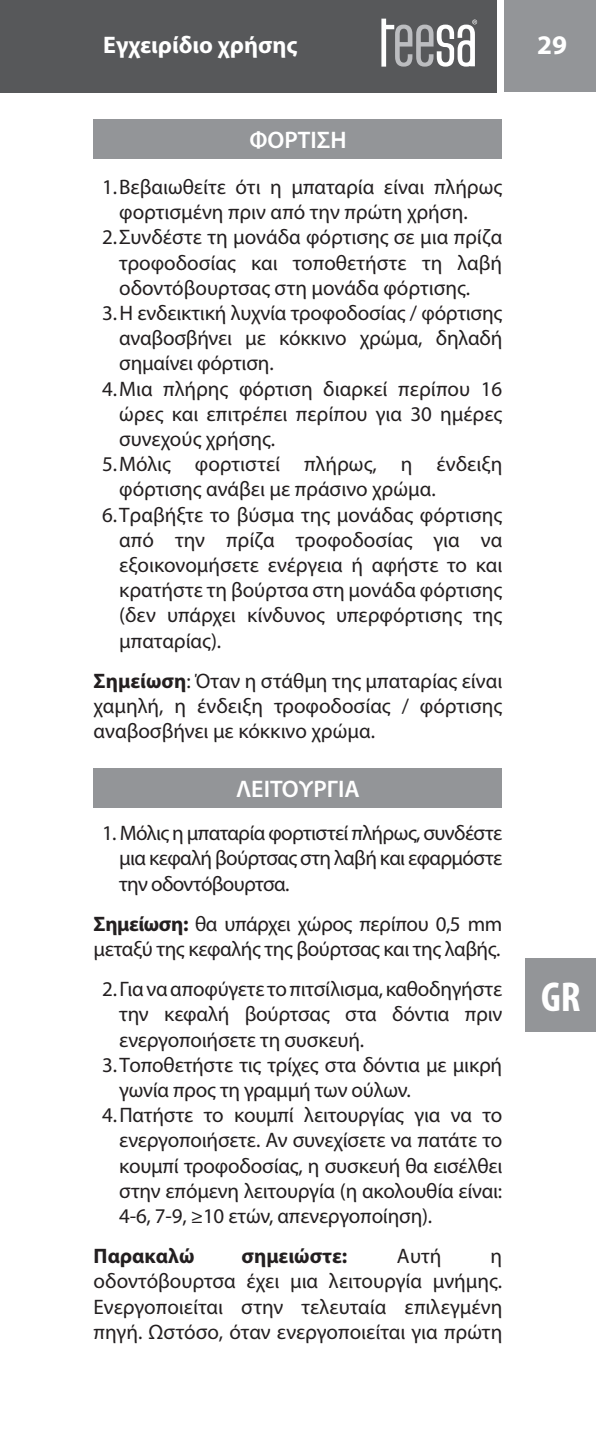
<style>
.page{position:relative;width:596px;height:1446px;background:#fff}
.page>*{position:absolute;margin:0;border:0;box-sizing:border-box;transform-origin:0 0}
.t1{font:700 condensed 42px "Myriad Pro";color:#fff}
.t2{font:700 27px "Myriad Pro";color:#fff}
.t3{font:600 24px "Myriad Pro";color:#fff}
.t4{font:700 24px "Myriad Pro";color:#fff}
.t5{font:21px/25.2px "Myriad Pro";letter-spacing:-.005em;color:#231f20;text-align:justify}
.t6{font:700 21px "Myriad Pro";color:#231f20}
.s1{font-weight:700}
</style>
<div class="page">
<div style="left:525px;top:958px;width:70px;height:74px;background:#939598"></div>
<div style="left:503px;top:0;width:92px;height:92px;background:#939598"></div>
<div style="left:0;top:0;width:496px;height:92px;background:#57585a"></div>
<svg style="left:381px;top:19px;width:96px;height:48px"></svg>
<div style="left:94px;top:119px;width:408px;height:40px;background:#939598"></div>
<div style="left:94px;top:767px;width:408px;height:40px;background:#939598"></div>
<p class="t4" style="left:103px;top:31px;width:196px">Εγχειρίδιο χρήσης</p>
<p class="t2" style="left:537px;top:30px;width:31px">29</p>
<p class="t3" style="left:249px;top:127px;width:99px">ΦΟΡΤΙΣΗ</p>
<p class="t5" style="left:119px;top:175px;width:384px;text-indent:-17px">1. Βεβαιωθείτε ότι η μπαταρία είναι πλήρως φορτισμένη πριν από την πρώτη χρήση.</p>
<p class="t5" style="left:119px;top:225px;width:384px;text-indent:-17px">2. Συνδέστε τη μονάδα φόρτισης σε μια πρίζα τροφοδοσίας και τοποθετήστε τη λαβή οδοντόβουρτσας στη μονάδα φόρτισης.</p>
<p class="t5" style="left:119px;top:301px;width:384px;text-indent:-17px">3. Η ενδεικτική λυχνία τροφοδοσίας / φόρτισης αναβοσβήνει με κόκκινο χρώμα, δηλαδή σημαίνει φόρτιση.</p>
<p class="t5" style="left:119px;top:376px;width:384px;text-indent:-17px">4. Μια πλήρης φόρτιση διαρκεί περίπου 16 ώρες και επιτρέπει περίπου για 30 ημέρες συνεχούς χρήσης.</p>
<p class="t5" style="left:119px;top:452px;width:384px;text-indent:-17px">5. Μόλις φορτιστεί πλήρως, η ένδειξη φόρτισης ανάβει με πράσινο χρώμα.</p>
<p class="t5" style="left:119px;top:502px;width:384px;text-indent:-17px">6. Τραβήξτε το βύσμα της μονάδας φόρτισης από την πρίζα τροφοδοσίας για να εξοικονομήσετε ενέργεια ή αφήστε το και κρατήστε τη βούρτσα στη μονάδα φόρτισης (δεν υπάρχει κίνδυνος υπερφόρτισης της μπαταρίας).</p>
<p class="t5" style="left:94px;top:669px;width:410px"><span class="s1">Σημείωση</span>: Όταν η στάθμη της μπαταρίας είναι χαμηλή, η ένδειξη τροφοδοσίας / φόρτισης αναβοσβήνει με κόκκινο χρώμα.</p>
<p class="t3" style="left:236px;top:775px;width:125px">ΛΕΙΤΟΥΡΓΙΑ</p>
<p class="t5" style="left:119px;top:821px;width:384px;text-indent:-17px">1. Μόλις η μπαταρία φορτιστεί πλήρως, συνδέστε μια κεφαλή βούρτσας στη λαβή και εφαρμόστε την οδοντόβουρτσα.</p>
<p class="t5" style="left:94px;top:911px;width:410px"><span class="s1">Σημείωση:</span> θα υπάρχει χώρος περίπου 0,5 mm μεταξύ της κεφαλής της βούρτσας και της λαβής.</p>
<p class="t5" style="left:119px;top:977px;width:384px;text-indent:-17px">2. Για να αποφύγετε το πιτσίλισμα, καθοδηγήστε την κεφαλή βούρτσας στα δόντια πριν ενεργοποιήσετε τη συσκευή.</p>
<p class="t5" style="left:119px;top:1052px;width:384px;text-indent:-17px">3. Τοποθετήστε τις τρίχες στα δόντια με μικρή γωνία προς τη γραμμή των ούλων.</p>
<p class="t5" style="left:119px;top:1103px;width:384px;text-indent:-17px">4. Πατήστε το κουμπί λειτουργίας για να το ενεργοποιήσετε. Αν συνεχίσετε να πατάτε το κουμπί τροφοδοσίας, η συσκευή θα εισέλθει στην επόμενη λειτουργία (η ακολουθία είναι:<br>4-6, 7-9, ≥10 ετών, απενεργοποίηση).</p>
<p class="t6" style="left:94px;top:1244px;width:102px">Παρακαλώ</p>
<p class="t6" style="left:241px;top:1244px;width:107px">σημειώστε:</p>
<p class="t5" style="left:396px;top:1244px;width:46px">Αυτή</p>
<p class="t5" style="left:94px;top:1244px;width:410px;text-indent:397px">η οδοντόβουρτσα έχει μια λειτουργία μνήμης.<br>Ενεργοποιείται στην τελευταία επιλεγμένη πηγή. Ωστόσο, όταν ενεργοποιείται για πρώτη</p>
<h1 class="t1" style="left:540px;top:972px;width:41px">GR</h1>
</div>
